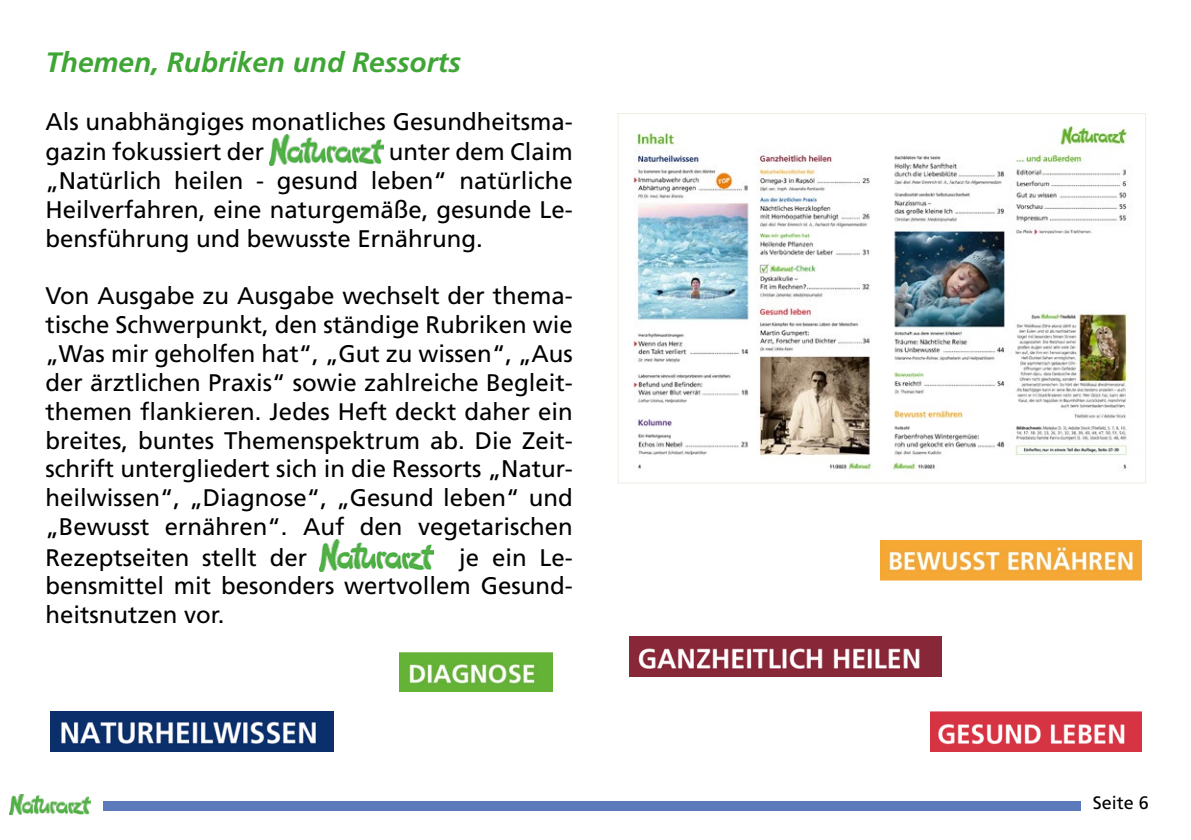
<style>
.page{position:relative;width:1191px;height:840px;background:#fff}
.page>*{position:absolute;margin:0;border:0;box-sizing:border-box;transform-origin:0 0}
.t1{font:italic 700 28px "Frutiger LT Pro";color:#3fa535}
.t2{font:24px/29px "Frutiger LT Pro";color:#000;text-align:justify}
.t3{font:18px "Frutiger LT Pro";color:#000}
</style>
<div class="page">
<div style="left:103px;top:800px;width:977px;height:10px;background:#5c79bb"></div>
<img style="left:10px;top:794px;width:81px;height:20px">
<img style="left:269px;top:134px;width:114px;height:32px">
<img style="left:320px;top:539px;width:114px;height:32px">
<img style="left:633px;top:126px;width:496px;height:346px">
<img style="left:51px;top:711px;width:283px;height:40px">
<img style="left:399px;top:652px;width:153px;height:39px">
<img style="left:881px;top:540px;width:260px;height:40px">
<img style="left:629px;top:636px;width:312px;height:39px">
<img style="left:930px;top:711px;width:211px;height:40px">
<p class="t1" style="left:45px;top:46px;width:417px">Themen, Rubriken und Ressorts</p>
<p class="t2" style="left:45px;top:106px;width:529px;line-height:30.4px">Als unabhängiges monatliches Gesundheitsma&shy;gazin fokussiert der</p>
<p class="t2" style="left:45px;top:137px;width:529px;text-indent:343px">unter dem Claim „Natürlich heilen - gesund leben“ natürliche Heilverfahren, eine naturgemäße, gesunde Le&shy;bensführung und bewusste Ernährung.</p>
<p class="t2" style="left:45px;top:281px;width:529px">Von Ausgabe zu Ausgabe wechselt der thema&shy;tische Schwerpunkt, den ständige Rubriken wie „Was mir geholfen hat“, „Gut zu wissen“, „Aus der ärztlichen Praxis“ sowie zahlreiche Begleit&shy;themen flankieren. Jedes Heft deckt daher ein breites, buntes Themenspektrum ab. Die Zeit&shy;schrift untergliedert sich in die Ressorts „Natur&shy;heilwissen“, „Diagnose“, „Gesund leben“ und „Bewusst ernähren“. Auf den vegetarischen Rezeptseiten stellt der</p>
<p class="t2" style="left:45px;top:542px;width:529px;text-indent:414px">je ein Le&shy;bensmittel mit besonders wertvollem Gesund&shy;heitsnutzen vor.</p>
<p class="t3" style="left:1092px;top:791px;width:58px">Seite 6</p>
</div>
